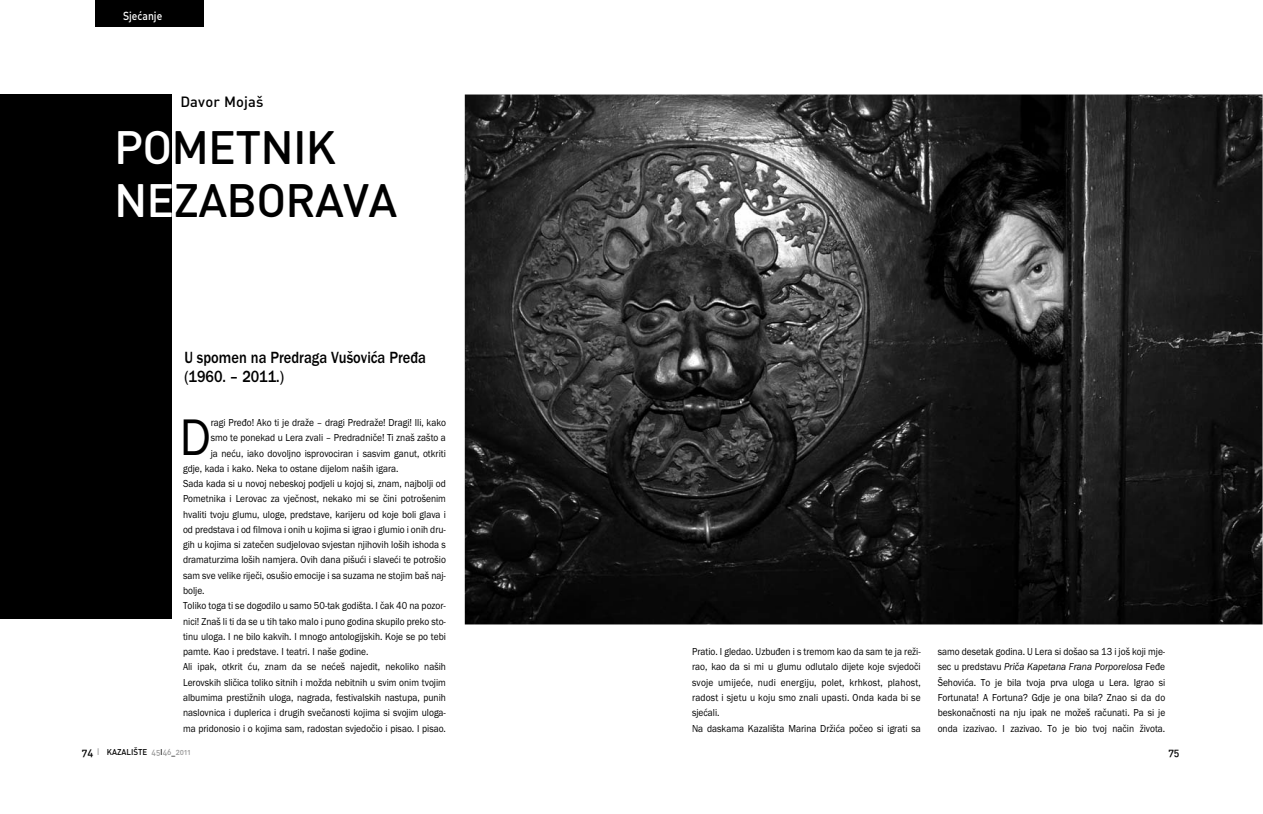
<style>
.page{position:relative;width:1263px;height:814px;background:#fff}
.page>*{position:absolute;margin:0;border:0;box-sizing:border-box;transform-origin:0 0}
.t1{font:53.25px "Franklin Gothic";color:#000;scale:.9 1}
.t2{font:46.2px/52.5px "DIN Medium Rounded";letter-spacing:-.015em;color:#000}
.t3{font:500 16.8px/18.9px "Franklin Gothic";color:#000;scale:.86 1}
.t4{font:14.7px "DIN Medium Rounded";letter-spacing:.01em;color:#000}
.t5{font:11.55px "DIN Medium Rounded";color:#fff;scale:.9 1}
.t6{font:10.5px/15.3px "Franklin Gothic";color:#000;scale:.9 1}
.t7{font:10.5px "DIN Medium Rounded";color:#000}
.t8{font:8.4px "DIN Medium Rounded";color:#000;scale:.95 1}
.s1{color:#fff}
.s2{font-size:10.5px}
.s3{font-size:9.45px;color:#969696}
.s4{color:#999}
.s5{font-style:italic}
</style>
<div class="page">
<div style="left:0;top:94px;width:172px;height:524px;background:#000"></div>
<div style="left:96px;top:0;width:108px;height:27px;background:#000"></div>
<img style="left:465px;top:94px;width:797px;height:530px">
<p class="t5" style="left:123px;top:12px;width:45px">Sjećanje</p>
<h3 class="t4" style="left:180px;top:96px;width:85px">Davor Mojaš</h3>
<h2 class="t2" style="left:114px;top:127px;width:285px"><span class="s1">PO</span>METNIK<br><span class="s1">NE</span>ZABORAVA</h2>
<h3 class="t3" style="left:184px;top:350px;width:282px">U spomen na Predraga Vušovića Pređa (1960. – 2011.)</h3>
<h1 class="t1" style="left:180px;top:419px;width:36px">D</h1>
<p class="t6" style="left:211px;top:415px;width:263px">ragi Pređo! Ako ti je draže – dragi Predraže! Dragi! Ili, kako</p>
<p class="t6" style="left:211px;top:431px;width:263px">smo te ponekad u Lera zvali – Predradniče! Ti znaš zašto a</p>
<p class="t6" style="left:211px;top:446px;width:263px">ja neću, iako dovoljno isprovociran i sasvim ganut, otkriti</p>
<p class="t6" style="left:183px;top:461px;width:241px">gdje, kada i kako. Neka to ostane dijelom naših igara.</p>
<p class="t6" style="left:183px;top:477px;width:294px">Sada kada si u novoj nebeskoj podjeli u kojoj si, znam, najbolji od</p>
<p class="t6" style="left:183px;top:492px;width:294px">Pometnika i Lerovac za vječnost, nekako mi se čini potrošenim</p>
<p class="t6" style="left:183px;top:507px;width:294px">hvaliti tvoju glumu, uloge, predstave, karijeru od koje boli glava i</p>
<p class="t6" style="left:183px;top:522px;width:294px">od predstava i od filmova i onih u kojima si igrao i glumio i onih dru-</p>
<p class="t6" style="left:183px;top:538px;width:294px">gih u kojima si zatečen sudjelovao svjestan njihovih loših ishoda s</p>
<p class="t6" style="left:183px;top:553px;width:294px">dramaturzima loših namjera. Ovih dana pišući i slaveći te potrošio</p>
<p class="t6" style="left:183px;top:568px;width:294px">sam sve velike riječi, osušio emocije i sa suzama ne stojim baš naj-</p>
<p class="t6" style="left:183px;top:584px;width:26px">bolje.</p>
<p class="t6" style="left:183px;top:599px;width:294px">Toliko toga ti se dogodilo u samo 50-tak godišta. I čak 40 na pozor-</p>
<p class="t6" style="left:183px;top:614px;width:294px">nici! Znaš li ti da se u tih tako malo i puno godina skupilo preko sto-</p>
<p class="t6" style="left:183px;top:629px;width:294px">tinu uloga. I ne bilo kakvih. I mnogo antologijskih. Koje se po tebi</p>
<p class="t6" style="left:183px;top:645px;width:208px">pamte. Kao i predstave. I teatri. I naše godine.</p>
<p class="t6" style="left:183px;top:660px;width:294px">Ali ipak, otkrit ću, znam da se nećeš najedit, nekoliko naših</p>
<p class="t6" style="left:183px;top:675px;width:294px">Lerovskih sličica toliko sitnih i možda nebitnih u svim onim tvojim</p>
<p class="t6" style="left:183px;top:690px;width:294px">albumima prestižnih uloga, nagrada, festivalskih nastupa, punih</p>
<p class="t6" style="left:183px;top:706px;width:294px">naslovnica i duplerica i drugih svečanosti kojima si svojim uloga-</p>
<p class="t6" style="left:183px;top:721px;width:294px">ma pridonosio i o kojima sam, radostan svjedočio i pisao. I pisao.</p>
<p class="t8" style="left:82px;top:749px;width:116px"><span class="s2">74</span> <span class="s3">I</span> KAZALIŠTE <span class="s4">45</span>I<span class="s4">46</span>_<span class="s4">2011</span></p>
<p class="t6" style="left:692px;top:644px;width:256px">Pratio. I gledao. Uzbuđen i s tremom kao da sam te ja reži&shy;rao, kao da si mi u glumu odlutalo dijete koje svjedoči svoje umijeće, nudi energiju, polet, krhkost, plahost, radost i sjetu u koju smo znali upasti. Onda kada bi se sjećali.<br>Na daskama Kazališta Marina Držića počeo si igrati sa</p>
<p class="t6" style="left:938px;top:644px;width:254px;text-align:justify">samo desetak godina. U Lera si došao sa 13 i još koji mje&shy;sec u predstavu <span class="s5">Priča Kapetana Frana Porporelosa</span> Feđe Šehovića. To je bila tvoja prva uloga u Lera. Igrao si Fortunata! A Fortuna? Gdje je ona bila? Znao si da do beskonačnosti na nju ipak ne možeš računati. Pa si je onda izazivao. I zazivao. To je bio tvoj način života.</p>
<p class="t7" style="left:1168px;top:748px;width:13px">75</p>
</div>
